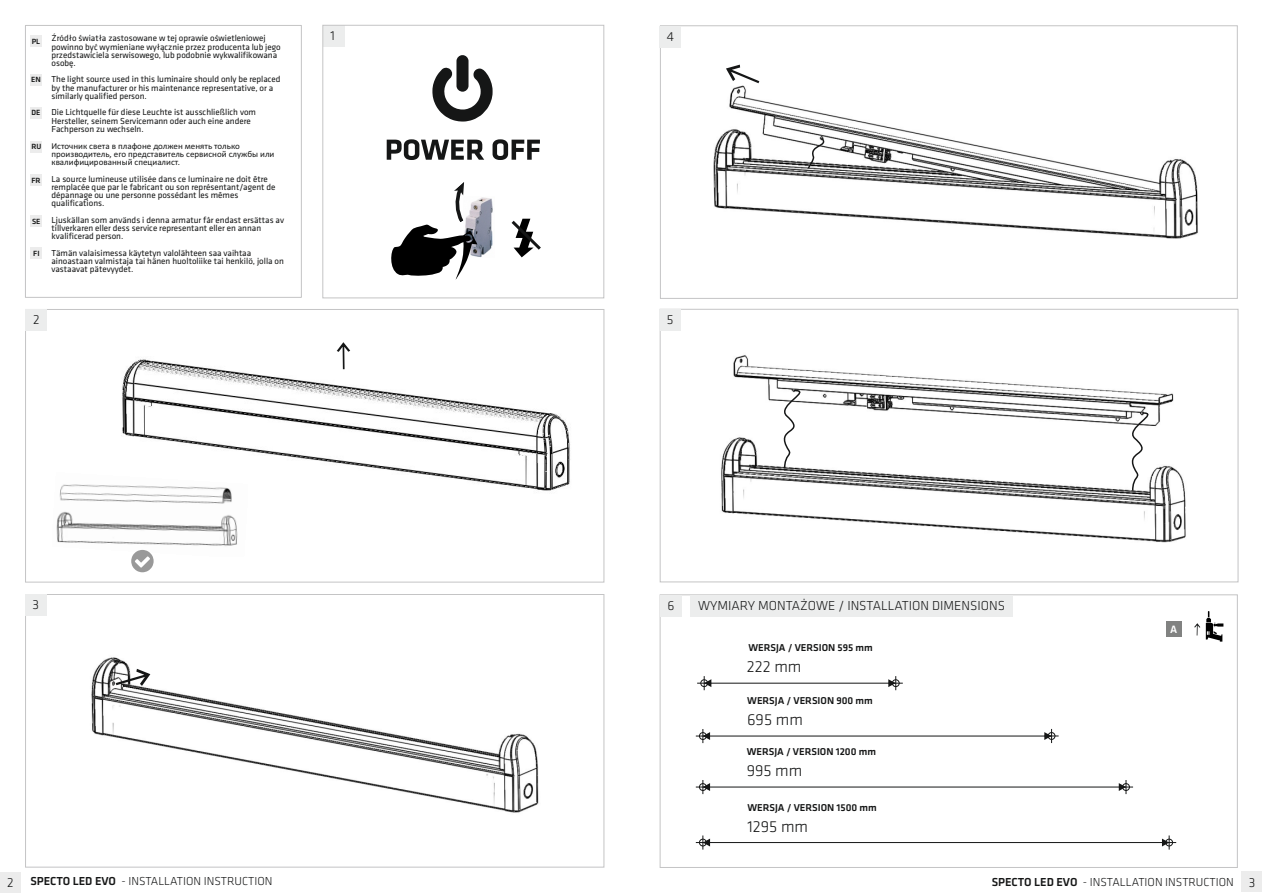
<style>
.page{position:relative;width:1263px;height:893px;background:#fff}
.page>*{position:absolute;margin:0;border:0;box-sizing:border-box;transform-origin:0 0}
.t1{font:300 16.5px "Klavika Basic";color:#151616}
.t2{font:300 13.5px "Klavika Basic";color:#151616}
.t3{font:300 12px "Klavika Basic";color:#151616}
.t4{font:500 11.1px "Klavika Basic";color:#fff}
.t5{font:500 10.35px "Klavika Basic";color:#151616}
.t6{font:9px/8.2px "Klavika Basic";color:#151616}
.t7{font:9px/8.4px "Calibri";color:#151616}
.t8{font:500 7.8px "Klavika Basic";color:#151616}
.s1{font-weight:500}
.s2{font-size:13.5px}
</style>
<div class="page">
<div style="left:0;top:873px;width:20px;height:20px;background:#ececec"></div>
<div style="left:1242px;top:872px;width:20px;height:20px;background:#ececec"></div>
<div style="left:323px;top:26px;width:21px;height:21px;background:#eceded"></div>
<div style="left:323px;top:25px;width:281px;height:273px;border:1px solid #c4c4c5"></div>
<svg style="left:387px;top:139px;width:97px;height:21px"></svg>
<svg style="left:492px;top:139px;width:48px;height:21px"></svg>
<svg style="left:432px;top:68px;width:61px;height:54px"></svg>
<div style="left:456px;top:55px;width:12px;height:37px;background:#151616;border-radius:6px"></div>
<img style="left:477px;top:197px;width:16px;height:61px">
<svg style="left:391px;top:182px;width:86px;height:98px"></svg>
<svg style="left:511px;top:218px;width:30px;height:39px"></svg>
<img style="left:122px;top:350px;width:448px;height:141px">
<div style="left:25px;top:309px;width:579px;height:273px;border:1px solid #c4c4c5"></div>
<div style="left:26px;top:310px;width:21px;height:21px;background:#eceded"></div>
<svg style="left:337px;top:342px;width:13px;height:27px"></svg>
<img style="left:56px;top:472px;width:192px;height:74px">
<svg style="left:131px;top:550px;width:23px;height:22px"></svg>
<div style="left:25px;top:594px;width:579px;height:273px;border:1px solid #c4c4c5"></div>
<div style="left:26px;top:595px;width:21px;height:21px;background:#eceded"></div>
<img style="left:91px;top:657px;width:448px;height:156px">
<svg style="left:116px;top:669px;width:34px;height:17px"></svg>
<div style="left:660px;top:26px;width:577px;height:273px;border:1px solid #c4c4c5"></div>
<div style="left:660px;top:26px;width:21px;height:21px;background:#eceded"></div>
<img style="left:713px;top:81px;width:485px;height:158px">
<svg style="left:726px;top:65px;width:33px;height:18px"></svg>
<svg style="left:807px;top:136px;width:23px;height:33px"></svg>
<div style="left:660px;top:309px;width:578px;height:273px;border:1px solid #c4c4c5"></div>
<div style="left:660px;top:309px;width:21px;height:22px;background:#eceded"></div>
<img style="left:721px;top:355px;width:465px;height:188px">
<svg style="left:1121px;top:412px;width:41px;height:80px"></svg>
<svg style="left:773px;top:389px;width:41px;height:81px"></svg>
<div style="left:660px;top:595px;width:21px;height:21px;background:#eceded"></div>
<hr style="left:703px;top:842px;width:466px;height:1px;background:#151616">
<svg style="left:696px;top:835px;width:14px;height:15px"></svg>
<svg style="left:1162px;top:835px;width:14px;height:15px"></svg>
<div style="left:691px;top:595px;width:322px;height:21px;background:#eceded"></div>
<hr style="left:704px;top:683px;width:191px;height:1px;background:#151616">
<svg style="left:697px;top:676px;width:14px;height:14px"></svg>
<svg style="left:888px;top:676px;width:15px;height:14px"></svg>
<svg style="left:1206px;top:611px;width:17px;height:31px"></svg>
<div style="left:1166px;top:621px;width:15px;height:16px;background:#818281"></div>
<svg style="left:1194px;top:623px;width:6px;height:12px"></svg>
<hr style="left:703px;top:787px;width:423px;height:1px;background:#151616">
<svg style="left:696px;top:780px;width:14px;height:14px"></svg>
<svg style="left:1119px;top:780px;width:14px;height:14px"></svg>
<hr style="left:703px;top:736px;width:348px;height:1px;background:#151616">
<svg style="left:696px;top:729px;width:14px;height:14px"></svg>
<svg style="left:1044px;top:729px;width:14px;height:14px"></svg>
<div style="left:30px;top:35px;width:12px;height:12px;background:#ececec"></div>
<div style="left:30px;top:74px;width:12px;height:11px;background:#ececec"></div>
<div style="left:30px;top:107px;width:12px;height:11px;background:#ececec"></div>
<div style="left:30px;top:141px;width:12px;height:11px;background:#ececec"></div>
<div style="left:30px;top:174px;width:12px;height:12px;background:#ececec"></div>
<div style="left:30px;top:215px;width:12px;height:12px;background:#ececec"></div>
<div style="left:30px;top:248px;width:12px;height:11px;background:#ececec"></div>
<div style="left:25px;top:25px;width:276px;height:273px;border:1px solid #c4c4c5"></div>
<p class="t8" style="left:32px;top:38px;width:10px">PL</p>
<p class="t8" style="left:31px;top:76px;width:11px">EN</p>
<p class="t8" style="left:32px;top:110px;width:10px">DE</p>
<p class="t8" style="left:32px;top:143px;width:11px">RU</p>
<p class="t8" style="left:32px;top:177px;width:11px">FR</p>
<p class="t8" style="left:32px;top:218px;width:10px">SE</p>
<p class="t8" style="left:33px;top:250px;width:8px">FI</p>
<p class="t6" style="left:51px;top:35px;width:231px">Źródło światła zastosowane w tej oprawie oświetleniowej powinno być wymieniane wyłącznie przez producenta lub jego przedstawiciela serwisowego, lub podobnie wykwalifikowana osobę.</p>
<p class="t6" style="left:51px;top:76px;width:231px">The light source used in this luminaire should only be replaced by the manufacturer or his maintenance representative, or a similarly qualified person.</p>
<p class="t6" style="left:51px;top:109px;width:206px">Die Lichtquelle für diese Leuchte ist ausschließlich vom<br>Hersteller, seinem Servicemann oder auch eine andere<br>Fachperson zu wechseln.</p>
<p class="t7" style="left:51px;top:142px;width:224px">Источник света в плафоне должен менять только производитель, его представитель сервисной службы или квалифицированный специалист.</p>
<p class="t6" style="left:51px;top:175px;width:226px">La source lumineuse utilisée dans ce luminaire ne doit être remplacée que par le fabricant ou son représentant/agent de dépannage ou une personne possédant les mêmes qualifications.</p>
<p class="t6" style="left:51px;top:216px;width:234px">Ljuskällan som används i denna armatur får endast ersättas av tillverkaren eller dess service representant eller en annan kvalificerad person.</p>
<p class="t6" style="left:51px;top:249px;width:234px">Tämän valaisimessa käytetyn valolähteen saa vaihtaa ainoastaan valmistaja tai hänen huoltoliike tai henkilö, jolla on vastaavat pätevyydet.</p>
<h2 class="t2" style="left:331px;top:30px;width:6px">1</h2>
<h2 class="t2" style="left:667px;top:30px;width:9px">4</h2>
<h2 class="t2" style="left:33px;top:314px;width:8px">2</h2>
<h2 class="t2" style="left:667px;top:314px;width:8px">5</h2>
<h2 class="t2" style="left:33px;top:599px;width:8px">3</h2>
<h2 class="t2" style="left:668px;top:599px;width:8px">6</h2>
<h2 class="t2" style="left:698px;top:599px;width:308px">WYMIARY MONTAŻOWE / INSTALLATION DIMENSIONS</h2>
<p class="t4" style="left:1170px;top:624px;width:9px">A</p>
<p class="t5" style="left:748px;top:643px;width:126px">WERSJA / VERSION 595 mm</p>
<h1 class="t1" style="left:747px;top:660px;width:56px">222 mm</h1>
<p class="t5" style="left:747px;top:696px;width:127px">WERSJA / VERSION 900 mm</p>
<h1 class="t1" style="left:747px;top:713px;width:57px">695 mm</h1>
<p class="t5" style="left:747px;top:747px;width:131px">WERSJA / VERSION 1200 mm</p>
<h1 class="t1" style="left:747px;top:764px;width:57px">995 mm</h1>
<p class="t5" style="left:747px;top:803px;width:131px">WERSJA / VERSION 1500 mm</p>
<h1 class="t1" style="left:747px;top:819px;width:62px">1295 mm</h1>
<h3 class="t3" style="left:30px;top:876px;width:244px"><span class="s1">SPECTO LED EVO</span> - INSTALLATION INSTRUCTION</h3>
<h2 class="t2" style="left:7px;top:877px;width:8px">2</h2>
<h3 class="t3" style="left:992px;top:877px;width:265px"><span class="s1">SPECTO LED EVO</span> - INSTALLATION INSTRUCTION <span class="s2">3</span></h3>
</div>
